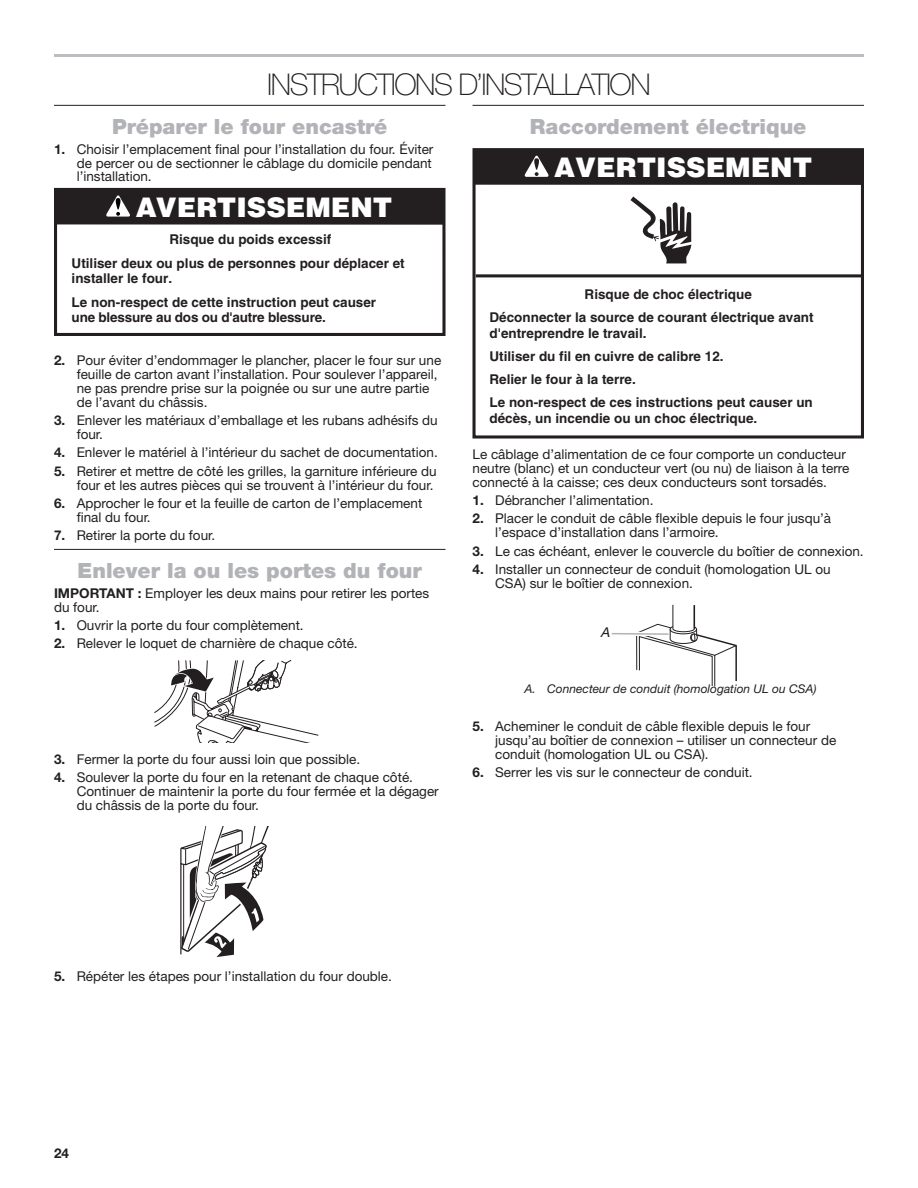
<style>
.page{position:relative;width:918px;height:1188px;background:#fff}
.page>*{position:absolute;margin:0;border:0;box-sizing:border-box;transform-origin:0 0}
.Heading_1{font:100 30px "Helvetica Neue LT Std";letter-spacing:-.05em;color:#231f20}
.t1{font:900 27px "Helvetica";color:#fff}
.Heading_2{font:900 21px "Helvetica Neue LT Std";color:#b2b3b7}
.Body{font:13.5px/13.8px "Helvetica Neue LT Std";color:#231f20}
.t2{font:700 13.5px/23.2px "Helvetica";color:#231f20}
.Numbered_List_Start{font:13.5px "Helvetica Neue LT Std";color:#231f20}
.t3{font:700 13.5px "Helvetica Neue LT Std";color:#231f20}
.t4{font:italic 13.5px "Helvetica";color:#231f20}
.Custom_List_Indent{font:italic 12px "Helvetica Neue LT Std";color:#231f20}
.s1{font-weight:700}
</style>
<div class="page">
<hr style="left:54px;top:54px;width:810px;height:3px;background:#bcbdc0">
<hr style="left:54px;top:105px;width:392px;height:1px;background:#231f20">
<hr style="left:54px;top:549px;width:392px;height:1px;background:#231f20">
<hr style="left:472px;top:105px;width:392px;height:1px;background:#231f20">
<svg style="left:154px;top:660px;width:165px;height:83px"></svg>
<svg style="left:180px;top:827px;width:89px;height:130px"></svg>
<div style="left:472px;top:148px;width:392px;height:291px;border:3px solid #231f20"></div>
<hr style="left:476px;top:274px;width:386px;height:3px;background:#231f20">
<div style="left:474px;top:149px;width:388px;height:36px;background:#231f20"></div>
<svg style="left:524px;top:156px;width:25px;height:21px"></svg>
<svg style="left:631px;top:196px;width:60px;height:67px"></svg>
<svg style="left:611px;top:605px;width:126px;height:81px"></svg>
<div style="left:54px;top:188px;width:392px;height:148px;border:3px solid #231f20"></div>
<div style="left:56px;top:188px;width:388px;height:37px;background:#231f20"></div>
<svg style="left:106px;top:195px;width:24px;height:22px"></svg>
<h1 class="Heading_1" style="left:267px;top:67px;width:385px">INSTRUCTIONS D’INSTALLATION</h1>
<h2 class="Heading_2" style="left:112px;top:114px;width:277px">Préparer le four encastré</h2>
<p class="Body" style="left:77px;top:142px;width:358px;text-indent:-23px"><span class="s1">1.</span> Choisir l’emplacement final pour l’installation du four. Éviter de percer ou de sectionner le câblage du domicile pendant l’installation.</p>
<h2 class="Heading_2" style="left:530px;top:114px;width:278px">Raccordement électrique</h2>
<p class="t1" style="left:554px;top:149px;width:259px">AVERTISSEMENT</p>
<p class="t1" style="left:136px;top:189px;width:258px">AVERTISSEMENT</p>
<p class="t2" style="left:72px;top:228px;width:335px;text-indent:98px">Risque du poids excessif<br>Utiliser deux ou plus de personnes pour déplacer et</p>
<p class="t2" style="left:72px;top:267px;width:306px">installer le four.<br>Le non-respect de cette instruction peut causer</p>
<p class="t2" style="left:72px;top:306px;width:256px">une blessure au dos ou d'autre blessure.</p>
<p class="Body" style="left:77px;top:353px;width:366px;text-indent:-23px"><span class="s1">2.</span> Pour éviter d’endommager le plancher, placer le four sur une feuille de carton avant l’installation. Pour soulever l’appareil, ne pas prendre prise sur la poignée ou sur une autre partie de l’avant du châssis.</p>
<p class="Body" style="left:77px;top:413px;width:363px;text-indent:-23px"><span class="s1">3.</span> Enlever les matériaux d’emballage et les rubans adhésifs du four.</p>
<p class="Body" style="left:54px;top:446px;width:385px"><span class="s1">4.</span> Enlever le matériel à l’intérieur du sachet de documentation.</p>
<p class="Body" style="left:54px;top:464px;width:384px;text-align:right"><span class="s1">5.</span> Retirer et mettre de côté les grilles, la garniture inférieure du four et les autres pièces qui se trouvent à l’intérieur du four.</p>
<p class="Body" style="left:77px;top:496px;width:347px;text-indent:-23px"><span class="s1">6.</span> Approcher le four et la feuille de carton de l’emplacement final du four.</p>
<p class="Body" style="left:54px;top:528px;width:163px"><span class="s1">7.</span> Retirer la porte du four.</p>
<h2 class="Heading_2" style="left:78px;top:558px;width:346px">Enlever la ou les portes du four</h2>
<p class="Body" style="left:54px;top:586px;width:377px"><span class="s1">IMPORTANT :</span> Employer les deux mains pour retirer les portes du four.</p>
<p class="Numbered_List_Start" style="left:54px;top:617px;width:251px"><span class="s1">1.</span> Ouvrir la porte du four complètement.</p>
<p class="Body" style="left:54px;top:636px;width:305px"><span class="s1">2.</span> Relever le loquet de charnière de chaque côté.</p>
<p class="Body" style="left:54px;top:752px;width:308px"><span class="s1">3.</span> Fermer la porte du four aussi loin que possible.</p>
<p class="Body" style="left:77px;top:770px;width:364px;text-indent:-23px"><span class="s1">4.</span> Soulever la porte du four en la retenant de chaque côté.<br>Continuer de maintenir la porte du four fermée et la dégager du châssis de la porte du four.</p>
<p class="t2" style="left:490px;top:282px;width:326px;text-indent:95px">Risque de choc électrique<br>Déconnecter la source de courant électrique avant</p>
<p class="t2" style="left:490px;top:321px;width:325px">d'entreprendre le travail.<br>Utiliser du fil en cuivre de calibre 12.<br>Relier le four à la terre.<br>Le non-respect de ces instructions peut causer un</p>
<p class="t2" style="left:490px;top:406px;width:269px">décès, un incendie ou un choc électrique.</p>
<p class="Body" style="left:472px;top:447px;width:378px">Le câblage d’alimentation de ce four comporte un conducteur neutre (blanc) et un conducteur vert (ou nu) de liaison à la terre connecté à la caisse; ces deux conducteurs sont torsadés.</p>
<p class="Numbered_List_Start" style="left:472px;top:492px;width:182px"><span class="s1">1.</span> Débrancher l’alimentation.</p>
<p class="Body" style="left:495px;top:512px;width:338px;text-indent:-23px"><span class="s1">2.</span> Placer le conduit de câble flexible depuis le four jusqu’à l’espace d’installation dans l’armoire.</p>
<p class="Body" style="left:472px;top:544px;width:393px"><span class="s1">3.</span> Le cas échéant, enlever le couvercle du boîtier de connexion.</p>
<p class="Body" style="left:495px;top:562px;width:337px;text-indent:-23px"><span class="s1">4.</span> Installer un connecteur de conduit (homologation UL ou<br>CSA) sur le boîtier de connexion.</p>
<p class="t4" style="left:600px;top:624px;width:14px">A</p>
<p class="Custom_List_Indent" style="left:525px;top:681px;width:294px">A. Connecteur de conduit (homologation UL ou CSA)</p>
<p class="Body" style="left:495px;top:719px;width:343px;text-indent:-23px"><span class="s1">5.</span> Acheminer le conduit de câble flexible depuis le four jusqu’au boîtier de connexion – utiliser un connecteur de conduit (homologation UL ou CSA).</p>
<p class="Body" style="left:472px;top:765px;width:282px"><span class="s1">6.</span> Serrer les vis sur le connecteur de conduit.</p>
<p class="Body" style="left:54px;top:969px;width:339px"><span class="s1">5.</span> Répéter les étapes pour l’installation du four double.</p>
<p class="t3" style="left:54px;top:1145px;width:17px">24</p>
</div>
